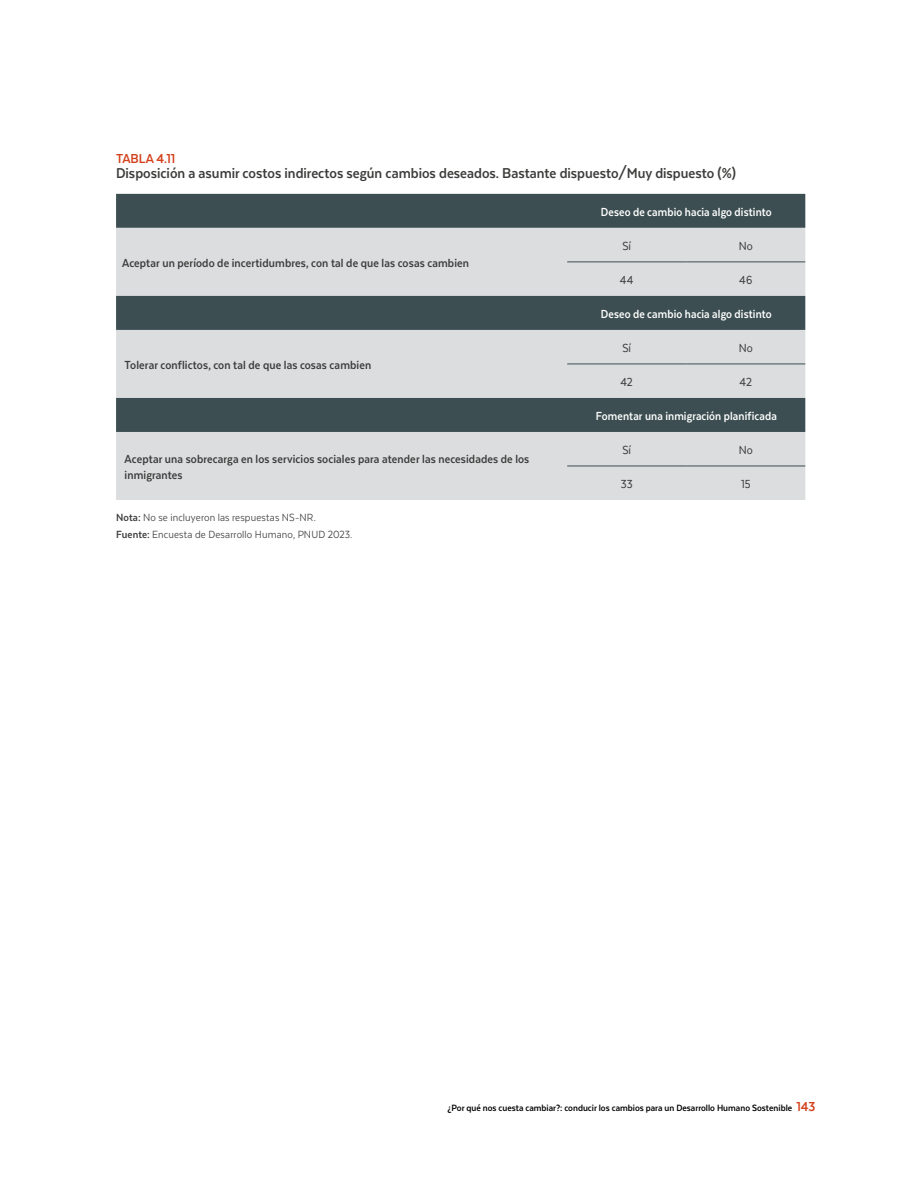
<style>
.page{position:relative;width:918px;height:1188px;background:#fff}
.page>*{position:absolute;margin:0;border:0;box-sizing:border-box;transform-origin:0 0}
.t1{font:700 16.5px "Texta Narrow";color:#3c3c3b}
.t2{font:700 15px "Texta Narrow";color:#d3411c}
.t3{font:700 13.5px/16.2px "Texta Narrow";letter-spacing:.01em;color:#3c3c3b}
.t4{font:700 13.5px "Texta Narrow";letter-spacing:.01em;color:#fff;scale:.96 1}
.t5{font:13.5px "Texta Narrow";letter-spacing:.01em;color:#3c3c3b}
.t6{font:12px/16.5px "Texta Narrow";letter-spacing:.01em;color:#3c3c3b}
.t7{font:700 10.5px "Texta Narrow";color:#000}
.s1{font-weight:700}
.s2{font-size:15px;color:#d3411c}
</style>
<div class="page">
<div style="left:116px;top:194px;width:689px;height:34px;background:#3c4e51"></div>
<div style="left:116px;top:228px;width:689px;height:272px;background:#dcdddf"></div>
<svg style="left:116px;top:296px;width:689px;height:136px"></svg>
<hr style="left:567px;top:262px;width:119px;height:1px;background:#3c4e51">
<hr style="left:686px;top:262px;width:119px;height:1px;background:#3c4e51">
<hr style="left:567px;top:364px;width:119px;height:1px;background:#3c4e51">
<hr style="left:686px;top:364px;width:119px;height:1px;background:#3c4e51">
<hr style="left:567px;top:466px;width:119px;height:1px;background:#3c4e51">
<hr style="left:686px;top:466px;width:119px;height:1px;background:#3c4e51">
<p class="t2" style="left:116px;top:151px;width:61px">TABLA 4.11</p>
<p class="t1" style="left:116px;top:164px;width:621px">Disposición a asumir costos indirectos según cambios deseados. Bastante dispuesto/Muy dispuesto (%)</p>
<p class="t4" style="left:601px;top:205px;width:180px">Deseo de cambio hacia algo distinto</p>
<p class="t3" style="left:122px;top:255px;width:349px">Aceptar un período de incertidumbres, con tal de que las cosas cambien</p>
<p class="t5" style="left:622px;top:239px;width:10px">Sí</p>
<p class="t5" style="left:739px;top:239px;width:16px">No</p>
<p class="t5" style="left:620px;top:273px;width:15px">44</p>
<p class="t5" style="left:739px;top:273px;width:15px">46</p>
<p class="t4" style="left:601px;top:307px;width:180px">Deseo de cambio hacia algo distinto</p>
<p class="t3" style="left:125px;top:357px;width:248px">Tolerar conflictos, con tal de que las cosas cambien</p>
<p class="t3" style="left:125px;top:451px;width:406px">Aceptar una sobrecarga en los servicios sociales para atender las necesidades de los inmigrantes</p>
<p class="t6" style="left:116px;top:509px;width:238px"><span class="s1">Nota:</span> No se incluyeron las respuestas NS-NR.<br><span class="s1">Fuente:</span> Encuesta de Desarrollo Humano, PNUD 2023.</p>
<p class="t5" style="left:622px;top:341px;width:10px">Sí</p>
<p class="t5" style="left:739px;top:341px;width:16px">No</p>
<p class="t5" style="left:621px;top:375px;width:14px">42</p>
<p class="t5" style="left:740px;top:375px;width:14px">42</p>
<p class="t4" style="left:596px;top:409px;width:190px">Fomentar una inmigración planificada</p>
<p class="t5" style="left:622px;top:443px;width:10px">Sí</p>
<p class="t5" style="left:739px;top:443px;width:16px">No</p>
<p class="t5" style="left:621px;top:477px;width:13px">33</p>
<p class="t5" style="left:741px;top:477px;width:11px">15</p>
<p class="t7" style="left:448px;top:1103px;width:369px">¿Por qué nos cuesta cambiar?: conducir los cambios para un Desarrollo Humano Sostenible <span class="s2">143</span></p>
</div>
